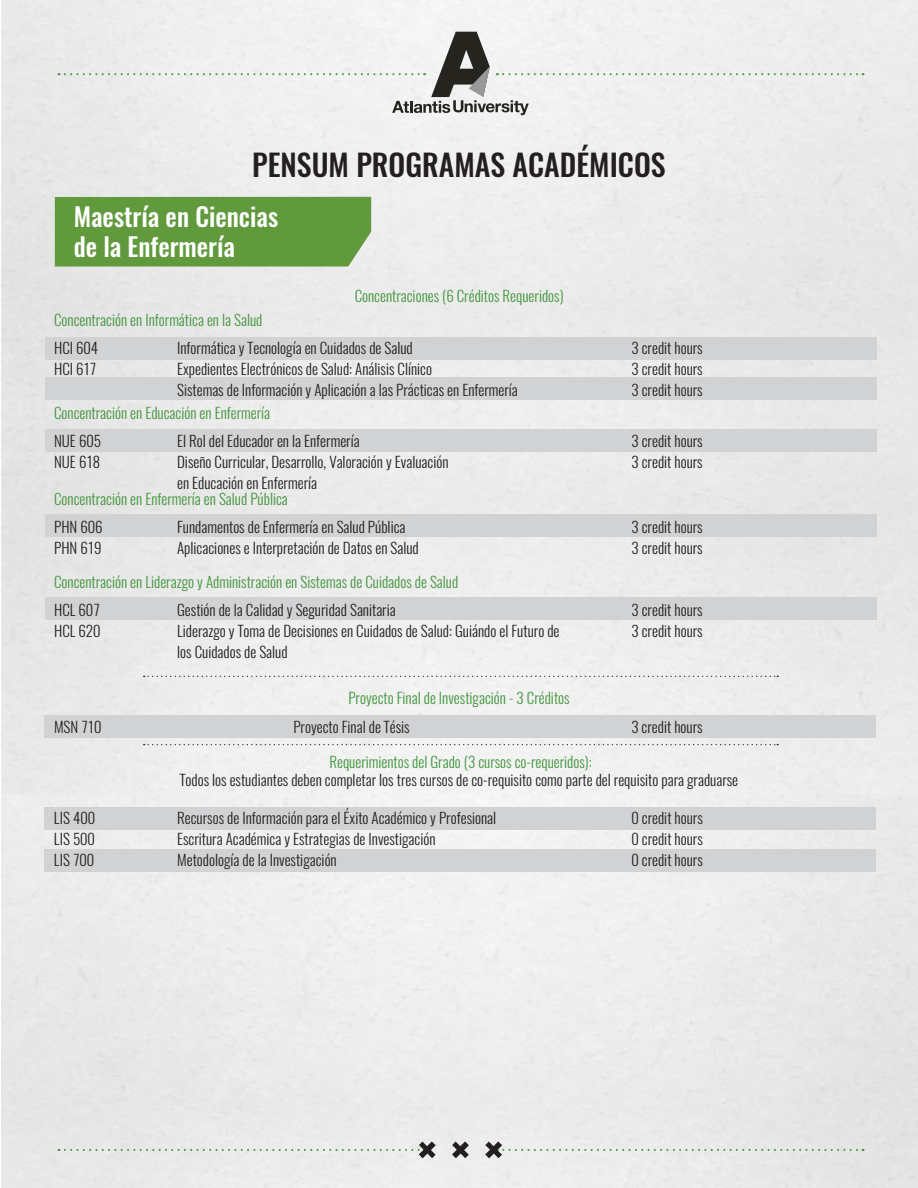
<style>
.page{position:relative;width:918px;height:1188px;background:#fff}
.page>*{position:absolute;margin:0;border:0;box-sizing:border-box;transform-origin:0 0}
.t1{font:500 30px "Oswald";color:#231f20}
.t2{font:500 25.5px/30.6px "Oswald";color:#fff}
.t3{font:300 15px/21px "Oswald";color:#231f20}
.t4{font:300 15px "Oswald";color:#43963e}
</style>
<div class="page">
<div style="left:1px;top:1px;width:917px;height:1187px;background:#ebebeb"></div>
<svg style="left:485px;top:1141px;width:379px;height:17px;background:#dfe1df"></svg>
<svg style="left:452px;top:1141px;width:17px;height:17px"></svg>
<svg style="left:59px;top:1141px;width:377px;height:17px;background:#e0e2e0"></svg>
<div style="left:45px;top:716px;width:831px;height:22px;background:#d1d2d4"></div>
<div style="left:45px;top:807px;width:831px;height:23px;background:#d1d2d4"></div>
<div style="left:45px;top:849px;width:831px;height:22px;background:#d1d2d4"></div>
<div style="left:59px;top:32px;width:805px;height:83px;background:#efefef"></div>
<div style="left:54px;top:197px;width:317px;height:70px;background:#619a3c"></div>
<svg style="left:144px;top:676px;width:634px;height:1px"></svg>
<svg style="left:144px;top:744px;width:634px;height:1px"></svg>
<div style="left:45px;top:337px;width:831px;height:23px;background:#d1d2d4"></div>
<div style="left:45px;top:377px;width:831px;height:23px;background:#d1d2d4"></div>
<div style="left:45px;top:429px;width:831px;height:23px;background:#d1d2d4"></div>
<div style="left:45px;top:514px;width:831px;height:23px;background:#d1d2d4"></div>
<div style="left:45px;top:598px;width:831px;height:22px;background:#d1d2d4"></div>
<h1 class="t1" style="left:252px;top:149px;width:415px">PENSUM PROGRAMAS ACADÉMICOS</h1>
<h2 class="t2" style="left:74px;top:203px;width:206px">Maestría en Ciencias de la Enfermería</h2>
<p class="t4" style="left:54px;top:314px;width:210px">Concentración en Informática en la Salud</p>
<p class="t4" style="left:355px;top:290px;width:210px">Concentraciones (6 Créditos Requeridos)</p>
<p class="t3" style="left:54px;top:339px;width:46px">HCI 604<br>HCI 617</p>
<p class="t3" style="left:177px;top:339px;width:342px">Informática y Tecnología en Cuidados de Salud<br>Expedientes Electrónicos de Salud: Análisis Clínico<br>Sistemas de Información y Aplicación a las Prácticas en Enfermería</p>
<p class="t3" style="left:632px;top:339px;width:73px;text-align:justify">3 credit hours 3 credit hours 3 credit hours</p>
<p class="t3" style="left:54px;top:431px;width:48px">NUE 605<br>NUE 618</p>
<p class="t3" style="left:177px;top:431px;width:273px">El Rol del Educador en la Enfermería<br>Diseño Curricular, Desarrollo, Valoración y Evaluación en Educación en Enfermería</p>
<p class="t3" style="left:632px;top:431px;width:73px">3 credit hours<br>3 credit hours</p>
<p class="t4" style="left:54px;top:407px;width:218px">Concentración en Educación en Enfermería</p>
<p class="t4" style="left:54px;top:493px;width:235px">Concentración en Enfermería en Salud Pública</p>
<p class="t3" style="left:54px;top:517px;width:50px">PHN 606<br>PHN 619</p>
<p class="t3" style="left:177px;top:517px;width:243px">Fundamentos de Enfermería en Salud Pública<br>Aplicaciones e Interpretación de Datos en Salud</p>
<p class="t3" style="left:632px;top:517px;width:73px">3 credit hours<br>3 credit hours</p>
<p class="t4" style="left:54px;top:576px;width:406px">Concentración en Liderazgo y Administración en Sistemas de Cuidados de Salud</p>
<p class="t3" style="left:54px;top:601px;width:48px">HCL 607<br>HCL 620</p>
<p class="t3" style="left:177px;top:601px;width:384px">Gestión de la Calidad y Seguridad Sanitaria<br>Liderazgo y Toma de Decisiones en Cuidados de Salud: Guiándo el Futuro de los Cuidados de Salud</p>
<p class="t3" style="left:632px;top:601px;width:73px">3 credit hours<br>3 credit hours</p>
<p class="t4" style="left:348px;top:692px;width:223px">Proyecto Final de Investigación - 3 Créditos</p>
<p class="t3" style="left:54px;top:718px;width:49px">MSN 710</p>
<p class="t3" style="left:293px;top:718px;width:118px">Proyecto Final de Tésis</p>
<p class="t3" style="left:631px;top:718px;width:73px">3 credit hours</p>
<p class="t4" style="left:329px;top:756px;width:264px">Requerimientos del Grado (3 cursos co-requeridos):</p>
<p class="t3" style="left:180px;top:771px;width:560px">Todos los estudiantes deben completar los tres cursos de co-requisito como parte del requisito para graduarse</p>
<p class="t3" style="left:54px;top:809px;width:43px;text-align:justify">LIS 400<br>LIS 500<br>LIS 700</p>
<p class="t3" style="left:177px;top:809px;width:321px">Recursos de Información para el Éxito Académico y Profesional<br>Escritura Académica y Estrategias de Investigación<br>Metodología de la Investigación</p>
<p class="t3" style="left:631px;top:809px;width:73px;text-align:justify">0 credit hours 0 credit hours 0 credit hours</p>
</div>
